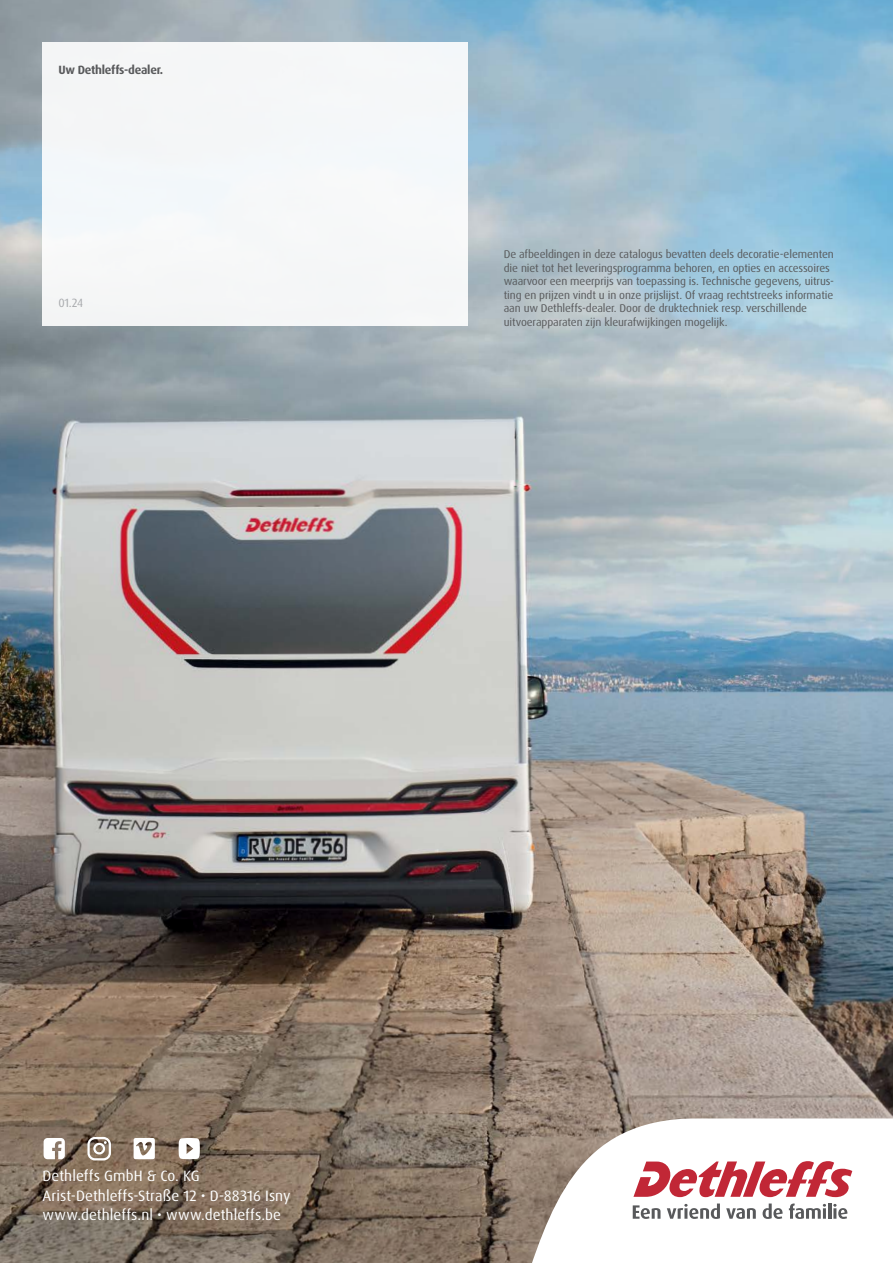
<style>
.page{position:relative;width:893px;height:1263px;background:#fff}
.page>*{position:absolute;margin:0;border:0;box-sizing:border-box;transform-origin:0 0}
.t1{font:15px/19.5px "Dax Pro";letter-spacing:.005em;color:#fff}
.t2{font:700 12px "Dax Pro";letter-spacing:-.02em;color:#58595b}
.t3{font:12px "Dax Pro";color:#a7a9ac}
.t4{font:11.25px/13.5px "Dax Pro";letter-spacing:-.01em;color:#58595b}
</style>
<div class="page">
<img style="left:0;top:0;width:893px;height:1263px">
<svg style="left:44px;top:1138px;width:21px;height:21px"></svg>
<svg style="left:134px;top:1138px;width:21px;height:21px"></svg>
<svg style="left:179px;top:1138px;width:21px;height:21px"></svg>
<div style="left:87px;top:1137px;width:24px;height:23px;border:2px solid #fff;border-radius:6px"></div>
<div style="left:93px;top:1143px;width:12px;height:11px;border:2px solid #fff;border-radius:50%"></div>
<div style="left:43px;top:43px;width:425px;height:283px;background:#f5f7f8"></div>
<svg style="left:516px;top:1118px;width:377px;height:145px"></svg>
<svg style="left:633px;top:1205px;width:27px;height:14px"></svg>
<svg style="left:667px;top:1203px;width:53px;height:16px"></svg>
<svg style="left:726px;top:1208px;width:30px;height:11px"></svg>
<svg style="left:763px;top:1203px;width:20px;height:16px"></svg>
<svg style="left:789px;top:1203px;width:37px;height:16px"></svg>
<hr style="left:828px;top:1203px;width:3px;height:16px;background:#58595b">
<svg style="left:833px;top:1204px;width:14px;height:15px"></svg>
<svg style="left:633px;top:1161px;width:219px;height:36px"></svg>
<p class="t2" style="left:59px;top:62px;width:106px">Uw Dethleffs-dealer.</p>
<p class="t3" style="left:59px;top:295px;width:26px">01.24</p>
<p class="t4" style="left:504px;top:247px;width:332px">De afbeeldingen in deze catalogus bevatten deels decoratie-elementen die niet tot het leveringsprogramma behoren, en opties en accessoires waarvoor een meerprijs van toepassing is. Technische gegevens, uitrus&shy;ting en prijzen vindt u in onze prijslijst. Of vraag rechtstreeks informatie aan uw Dethleffs-dealer. Door de druktechniek resp. verschillende uitvoerapparaten zijn kleurafwijkingen mogelijk.</p>
<h1 class="t1" style="left:43px;top:1166px;width:250px">Dethleffs GmbH &amp; Co. KG<br>Arist-Dethleffs-Straße 12 • D-88316 Isny www.dethleffs.nl • www.dethleffs.be</h1>
</div>
